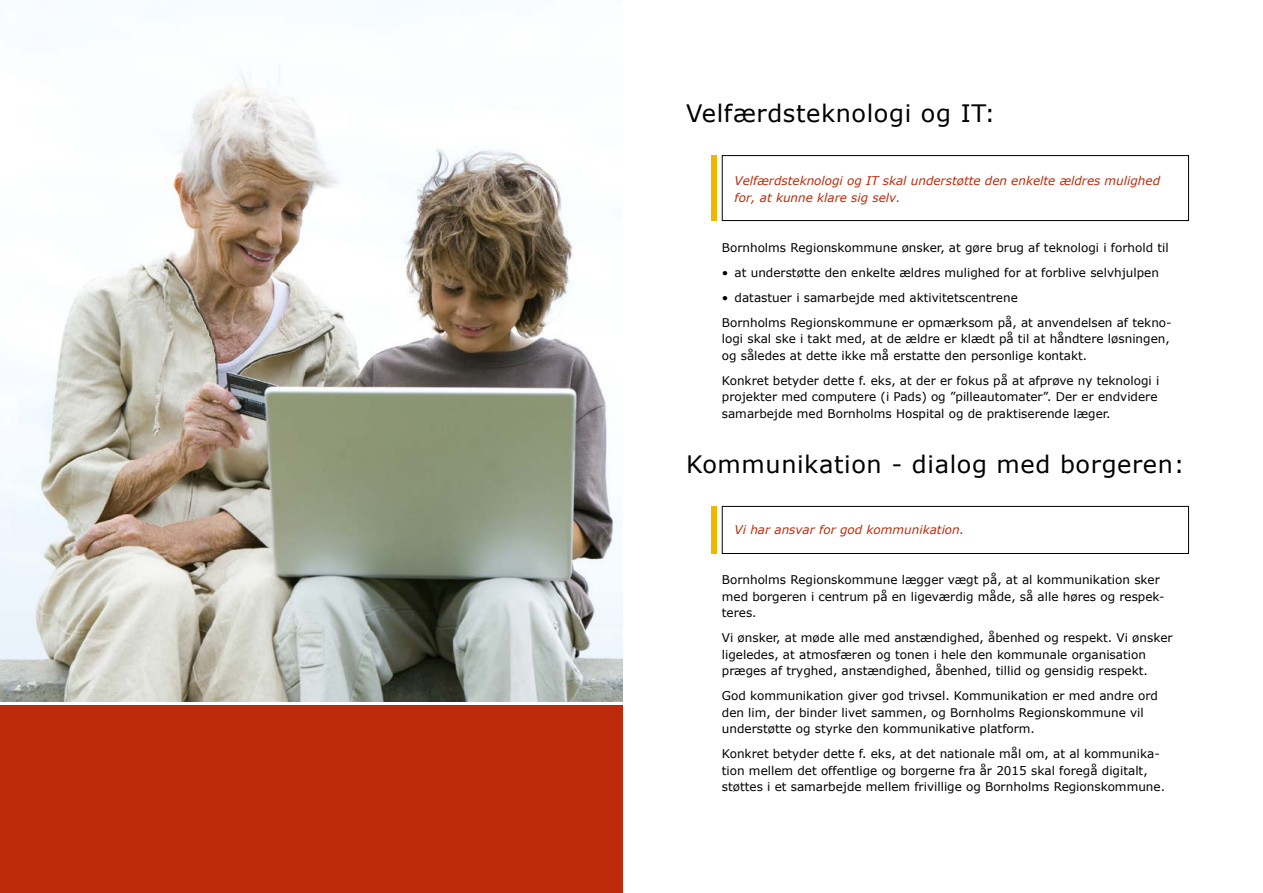
<style>
.page{position:relative;width:1263px;height:893px;background:#fff}
.page>*{position:absolute;margin:0;border:0;box-sizing:border-box;transform-origin:0 0}
.t1{font:24px "Verdana";letter-spacing:.025em;color:#000}
.t2{font:12px/16.5px "Verdana";color:#000}
.t3{font:italic 12px/16.5px "Verdana";color:#bd2b0b}
</style>
<div class="page">
<img style="left:0;top:64px;width:622px;height:638px">
<div style="left:722px;top:155px;width:467px;height:66px;border:1px solid #000"></div>
<div style="left:711px;top:155px;width:5px;height:66px;background:#f0b600"></div>
<div style="left:722px;top:506px;width:467px;height:48px;border:1px solid #000"></div>
<div style="left:711px;top:506px;width:5px;height:48px;background:#f0b600"></div>
<div style="left:0;top:706px;width:622px;height:187px;background:#bd2b0b"></div>
<h1 class="t1" style="left:686px;top:97px;width:311px">Velfærdsteknologi og IT:</h1>
<p class="t3" style="left:735px;top:173px;width:427px">Velfærdsteknologi og IT skal understøtte den enkelte ældres mulighed for, at kunne klare sig selv.</p>
<p class="t2" style="left:722px;top:239px;width:448px">Bornholms Regionskommune ønsker, at gøre brug af teknologi i forhold til</p>
<p class="t2" style="left:722px;top:264px;width:439px">• at understøtte den enkelte ældres mulighed for at forblive selvhjulpen</p>
<p class="t2" style="left:722px;top:285px;width:451px;line-height:25px">• datastuer i samarbejde med aktivitetscentrene<br>Bornholms Regionskommune er opmærksom på, at anvendelsen af tekno-</p>
<p class="t2" style="left:722px;top:331px;width:449px">logi skal ske i takt med, at de ældre er klædt på til at håndtere løsningen, og således at dette ikke må erstatte den personlige kontakt.</p>
<p class="t2" style="left:722px;top:372px;width:439px">Konkret betyder dette f. eks, at der er fokus på at afprøve ny teknologi i projekter med computere (i Pads) og ”pilleautomater”. Der er endvidere samarbejde med Bornholms Hospital og de praktiserende læger.</p>
<h1 class="t1" style="left:686px;top:448px;width:500px">Kommunikation - dialog med borgeren:</h1>
<p class="t3" style="left:735px;top:521px;width:231px">Vi har ansvar for god kommunikation.</p>
<p class="t2" style="left:722px;top:571px;width:444px">Bornholms Regionskommune lægger vægt på, at al kommunikation sker med borgeren i centrum på en ligeværdig måde, så alle høres og respek&shy;teres.</p>
<p class="t2" style="left:722px;top:629px;width:452px">Vi ønsker, at møde alle med anstændighed, åbenhed og respekt. Vi ønsker ligeledes, at atmosfæren og tonen i hele den kommunale organisation præges af tryghed, anstændighed, åbenhed, tillid og gensidig respekt.</p>
<p class="t2" style="left:722px;top:687px;width:438px">God kommunikation giver god trivsel. Kommunikation er med andre ord den lim, der binder livet sammen, og Bornholms Regionskommune vil understøtte og styrke den kommunikative platform.</p>
<p class="t2" style="left:722px;top:745px;width:445px">Konkret betyder dette f. eks, at det nationale mål om, at al kommunika&shy;tion mellem det offentlige og borgerne fra år 2015 skal foregå digitalt, støttes i et samarbejde mellem frivillige og Bornholms Regionskommune.</p>
</div>
